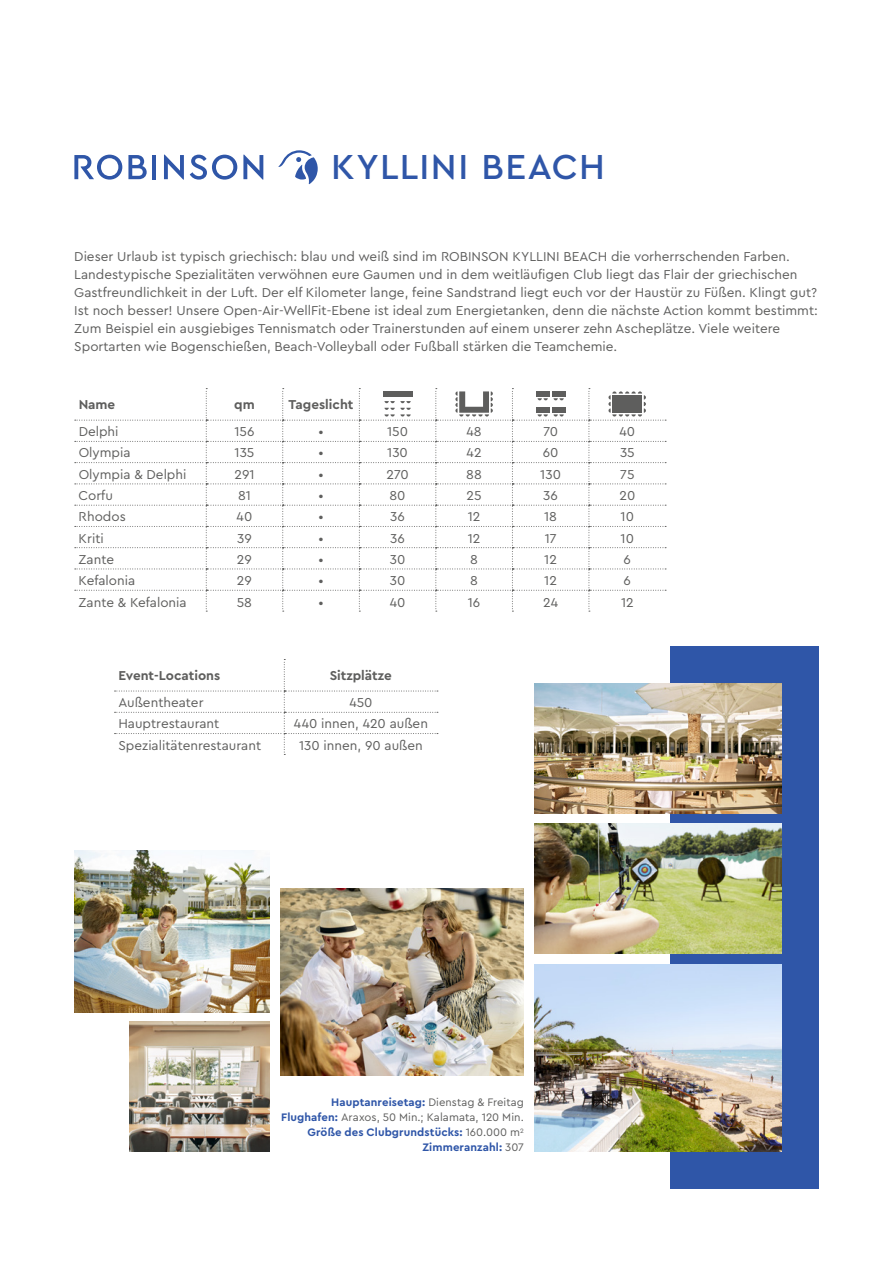
<style>
.page{position:relative;width:893px;height:1263px;background:#fff}
.page>*{position:absolute;margin:0;border:0;box-sizing:border-box;transform-origin:0 0}
.t1{font:500 36.45px "Cera ROB";letter-spacing:.035em;color:#2f56a8}
.t2{font:13.5px/18px "Cera ROB";color:#5e5e5d}
.t3{font:700 13.5px "Cera ROB";color:#5e5e5d}
.t4{font:700 11.4px/15px "Cera ROB";letter-spacing:.01em;color:#2f56a8;text-align:right}
.s1{font-weight:400;color:#5e5e5d}
</style>
<div class="page">
<svg style="left:278px;top:150px;width:40px;height:34px"></svg>
<svg style="left:128px;top:155px;width:19px;height:24px"></svg>
<hr style="left:153px;top:155px;width:3px;height:24px;background:#2f56a8">
<svg style="left:190px;top:155px;width:47px;height:25px"></svg>
<svg style="left:74px;top:155px;width:48px;height:25px"></svg>
<svg style="left:164px;top:155px;width:20px;height:25px"></svg>
<svg style="left:243px;top:155px;width:20px;height:25px"></svg>
<div style="left:670px;top:646px;width:149px;height:542px;background:#2f56a8"></div>
<img style="left:534px;top:824px;width:247px;height:130px">
<img style="left:129px;top:1021px;width:141px;height:130px">
<img style="left:534px;top:683px;width:247px;height:130px">
<img style="left:280px;top:889px;width:244px;height:187px">
<img style="left:534px;top:964px;width:247px;height:187px">
<img style="left:74px;top:851px;width:196px;height:161px">
<svg style="left:75px;top:388px;width:591px;height:224px"></svg>
<svg style="left:115px;top:659px;width:323px;height:96px"></svg>
<h1 class="t1" style="left:331px;top:143px;width:275px">KYLLINI BEACH</h1>
<p class="t2" style="left:74px;top:247px;width:745px">Dieser Urlaub ist typisch griechisch: blau und weiß sind im ROBINSON KYLLINI BEACH die vorherrschenden Farben.<br>Landestypische Spezialitäten verwöhnen eure Gaumen und in dem weitläufigen Club liegt das Flair der griechischen Gastfreundlichkeit in der Luft. Der elf Kilometer lange, feine Sandstrand liegt euch vor der Haustür zu Füßen. Klingt gut?<br>Ist noch besser! Unsere Open-Air-WellFit-Ebene ist ideal zum Energietanken, denn die nächste Action kommt bestimmt:<br>Zum Beispiel ein ausgiebiges Tennismatch oder Trainerstunden auf einem unserer zehn Ascheplätze. Viele weitere Sportarten wie Bogenschießen, Beach-Volleyball oder Fußball stärken die Teamchemie.</p>
<p class="t3" style="left:79px;top:396px;width:38px">Name</p>
<p class="t3" style="left:234px;top:396px;width:22px">qm</p>
<p class="t3" style="left:289px;top:396px;width:66px">Tageslicht</p>
<p class="t2" style="left:79px;top:422px;width:41px">Delphi</p>
<p class="t2" style="left:234px;top:422px;width:22px">156</p>
<p class="t2" style="left:318px;top:422px;width:7px">•</p>
<p class="t2" style="left:387px;top:422px;width:22px">150</p>
<p class="t2" style="left:466px;top:422px;width:17px">48</p>
<p class="t2" style="left:543px;top:422px;width:16px">70</p>
<p class="t2" style="left:619px;top:422px;width:17px">40</p>
<p class="t2" style="left:79px;top:443px;width:53px">Olympia</p>
<p class="t2" style="left:235px;top:443px;width:21px">135</p>
<p class="t2" style="left:318px;top:443px;width:7px">•</p>
<p class="t2" style="left:387px;top:443px;width:22px">130</p>
<p class="t2" style="left:467px;top:443px;width:16px">42</p>
<p class="t2" style="left:543px;top:443px;width:17px">60</p>
<p class="t2" style="left:620px;top:443px;width:16px">35</p>
<p class="t2" style="left:79px;top:465px;width:109px">Olympia &amp; Delphi</p>
<p class="t2" style="left:234px;top:465px;width:22px">291</p>
<p class="t2" style="left:318px;top:465px;width:7px">•</p>
<p class="t2" style="left:386px;top:465px;width:24px">270</p>
<p class="t2" style="left:466px;top:465px;width:17px">88</p>
<p class="t2" style="left:540px;top:465px;width:22px">130</p>
<p class="t2" style="left:620px;top:465px;width:16px">75</p>
<p class="t2" style="left:79px;top:486px;width:36px">Corfu</p>
<p class="t2" style="left:238px;top:486px;width:14px">81</p>
<p class="t2" style="left:318px;top:486px;width:7px">•</p>
<p class="t2" style="left:389px;top:486px;width:18px">80</p>
<p class="t2" style="left:467px;top:486px;width:17px">25</p>
<p class="t2" style="left:543px;top:486px;width:16px">36</p>
<p class="t2" style="left:619px;top:486px;width:17px">20</p>
<p class="t2" style="left:79px;top:507px;width:49px">Rhodos</p>
<p class="t2" style="left:237px;top:507px;width:17px">40</p>
<p class="t2" style="left:318px;top:507px;width:7px">•</p>
<p class="t2" style="left:390px;top:507px;width:16px">36</p>
<p class="t2" style="left:468px;top:507px;width:14px">12</p>
<p class="t2" style="left:544px;top:507px;width:14px">18</p>
<p class="t2" style="left:621px;top:507px;width:15px">10</p>
<p class="t2" style="left:79px;top:528px;width:27px">Kriti</p>
<p class="t2" style="left:237px;top:528px;width:16px">39</p>
<p class="t2" style="left:318px;top:528px;width:7px">•</p>
<p class="t2" style="left:390px;top:528px;width:16px">36</p>
<p class="t2" style="left:468px;top:528px;width:14px">12</p>
<p class="t2" style="left:545px;top:528px;width:13px">17</p>
<p class="t2" style="left:621px;top:528px;width:15px">10</p>
<p class="t2" style="left:79px;top:550px;width:37px">Zante</p>
<p class="t2" style="left:237px;top:550px;width:16px">29</p>
<p class="t2" style="left:318px;top:550px;width:7px">•</p>
<p class="t2" style="left:390px;top:550px;width:17px">30</p>
<p class="t2" style="left:470px;top:550px;width:9px">8</p>
<p class="t2" style="left:544px;top:550px;width:14px">12</p>
<p class="t2" style="left:624px;top:550px;width:9px">6</p>
<p class="t2" style="left:79px;top:571px;width:58px">Kefalonia</p>
<p class="t2" style="left:237px;top:571px;width:16px">29</p>
<p class="t2" style="left:318px;top:571px;width:7px">•</p>
<p class="t2" style="left:390px;top:571px;width:17px">30</p>
<p class="t2" style="left:470px;top:571px;width:9px">8</p>
<p class="t2" style="left:544px;top:571px;width:14px">12</p>
<p class="t2" style="left:624px;top:571px;width:9px">6</p>
<p class="t2" style="left:79px;top:592px;width:110px">Zante &amp; Kefalonia</p>
<p class="t2" style="left:237px;top:592px;width:17px">58</p>
<p class="t2" style="left:318px;top:592px;width:7px">•</p>
<p class="t2" style="left:390px;top:592px;width:17px">40</p>
<p class="t2" style="left:468px;top:592px;width:14px">16</p>
<p class="t2" style="left:543px;top:592px;width:16px">24</p>
<p class="t2" style="left:621px;top:592px;width:14px">12</p>
<p class="t3" style="left:118px;top:667px;width:103px">Event-Locations</p>
<p class="t3" style="left:330px;top:667px;width:64px">Sitzplätze</p>
<p class="t2" style="left:118px;top:693px;width:87px">Außentheater</p>
<p class="t2" style="left:349px;top:693px;width:25px">450</p>
<p class="t2" style="left:118px;top:714px;width:102px">Hauptrestaurant</p>
<p class="t2" style="left:294px;top:714px;width:135px">440 innen, 420 außen</p>
<p class="t2" style="left:118px;top:736px;width:144px">Spezialitätenrestaurant</p>
<p class="t2" style="left:299px;top:736px;width:125px">130 innen, 90 außen</p>
<p class="t4" style="left:281px;top:1094px;width:244px">Hauptanreisetag: <span class="s1">Dienstag &amp; Freitag </span>Flughafen: <span class="s1">Araxos, 50 Min.; Kalamata, 120 Min.<br></span>Größe des Clubgrundstücks: <span class="s1">160.000 m</span><sup>2<br></sup>Zimmeranzahl: <span class="s1">307</span></p>
</div>
